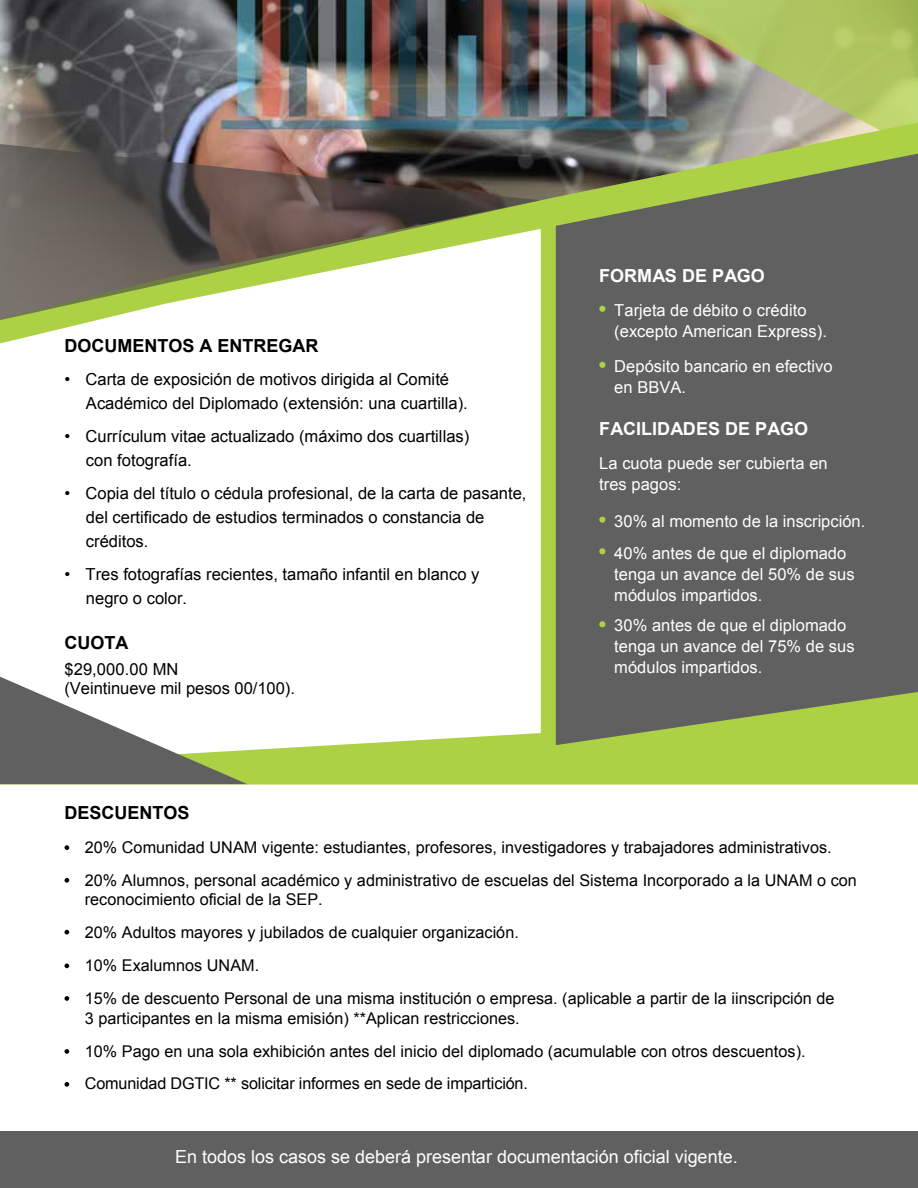
<style>
.page{position:relative;width:918px;height:1188px;background:#fff}
.page>*{position:absolute;margin:0;border:0;box-sizing:border-box;transform-origin:0 0}
.t1{font:18px "Arial";color:#fff}
.t2{font:700 18px "Arial";color:#000}
.t3{font:700 18px "Arial";color:#fff}
.t4{font:16.5px/24px "Arial";color:#000}
.t5{font:16.5px/21px "Arial";color:#fff}
.t6{font:16.2px/32.8px "Arial";color:#000}
</style>
<div class="page">
<div style="left:541px;top:343px;width:15px;height:368px;background:#add144"></div>
<div style="left:0;top:1132px;width:918px;height:56px;background:#606060"></div>
<svg style="left:0;top:711px;width:918px;height:74px;fill:#add144"></svg>
<div style="left:556px;top:343px;width:362px;height:402px;background:#606060"></div>
<svg style="left:0;top:319px;width:918px;height:24px"></svg>
<img style="left:0;top:0;width:918px;height:319px">
<img style="left:487px;top:0;width:431px;height:153px">
<svg style="left:0;top:143px;width:541px;height:178px"></svg>
<svg style="left:599px;top:517px;width:6px;height:6px"></svg>
<svg style="left:599px;top:548px;width:6px;height:6px"></svg>
<svg style="left:599px;top:621px;width:6px;height:6px"></svg>
<svg style="left:0;top:676px;width:247px;height:108px"></svg>
<svg style="left:599px;top:306px;width:6px;height:6px"></svg>
<svg style="left:599px;top:362px;width:6px;height:6px"></svg>
<svg style="left:65px;top:845px;width:4px;height:5px"></svg>
<svg style="left:65px;top:878px;width:4px;height:5px"></svg>
<svg style="left:65px;top:930px;width:4px;height:5px"></svg>
<svg style="left:65px;top:963px;width:4px;height:5px"></svg>
<svg style="left:65px;top:996px;width:4px;height:5px"></svg>
<svg style="left:65px;top:1049px;width:4px;height:5px"></svg>
<svg style="left:65px;top:1082px;width:4px;height:5px"></svg>
<p class="t2" style="left:64px;top:334px;width:255px">DOCUMENTOS A ENTREGAR</p>
<p class="t4" style="left:86px;top:367px;width:383px;text-indent:-21px">• Carta de exposición de motivos dirigida al Comité<br>Académico del Diplomado (extensión: una cuartilla).</p>
<p class="t4" style="left:86px;top:424px;width:385px;text-indent:-21px">• Currículum vitae actualizado (máximo dos cuartillas) con fotografía.</p>
<p class="t4" style="left:86px;top:481px;width:442px;text-indent:-21px">• Copia del título o cédula profesional, de la carta de pasante, del certificado de estudios terminados o constancia de créditos.</p>
<p class="t4" style="left:86px;top:562px;width:395px;text-indent:-21px">• Tres fotografías recientes, tamaño infantil en blanco y negro o color.</p>
<p class="t2" style="left:65px;top:631px;width:65px">CUOTA</p>
<p class="t4" style="left:65px;top:659px;width:232px;line-height:19.5px">$29,000.00 MN<br>(Veintinueve mil pesos 00/100).</p>
<p class="t3" style="left:599px;top:264px;width:167px">FORMAS DE PAGO</p>
<p class="t5" style="left:614px;top:300px;width:214px">Tarjeta de débito o crédito (excepto American Express).</p>
<p class="t5" style="left:614px;top:356px;width:220px">Depósito bancario en efectivo en BBVA.</p>
<p class="t3" style="left:599px;top:417px;width:210px">FACILIDADES DE PAGO</p>
<p class="t5" style="left:599px;top:453px;width:230px">La cuota puede ser cubierta en tres pagos:</p>
<p class="t5" style="left:614px;top:505px;width:253px;line-height:32px">30% al momento de la inscripción.<br>40% antes de que el diplomado</p>
<p class="t5" style="left:614px;top:564px;width:242px">tenga un avance del 50% de sus módulos impartidos.</p>
<p class="t5" style="left:614px;top:615px;width:242px">30% antes de que el diplomado tenga un avance del 75% de sus módulos impartidos.</p>
<p class="t2" style="left:65px;top:801px;width:126px">DESCUENTOS</p>
<p class="t6" style="left:85px;top:831px;width:774px">20% Comunidad UNAM vigente: estudiantes, profesores, investigadores y trabajadores administrativos.<br>20% Alumnos, personal académico y administrativo de escuelas del Sistema Incorporado a la UNAM o con</p>
<p class="t6" style="left:85px;top:884px;width:751px">reconocimiento oficial de la SEP.<br>20% Adultos mayores y jubilados de cualquier organización.<br>10% Exalumnos UNAM.<br>15% de descuento Personal de una misma institución o empresa. (aplicable a partir de la iinscripción de</p>
<p class="t6" style="left:85px;top:1002px;width:722px">3 participantes en la misma emisión) **Aplican restricciones.<br>10% Pago en una sola exhibición antes del inicio del diplomado (acumulable con otros descuentos).<br>Comunidad DGTIC ** solicitar informes en sede de impartición.</p>
<p class="t1" style="left:175px;top:1145px;width:564px">En todos los casos se deberá presentar documentación oficial vigente.</p>
</div>
